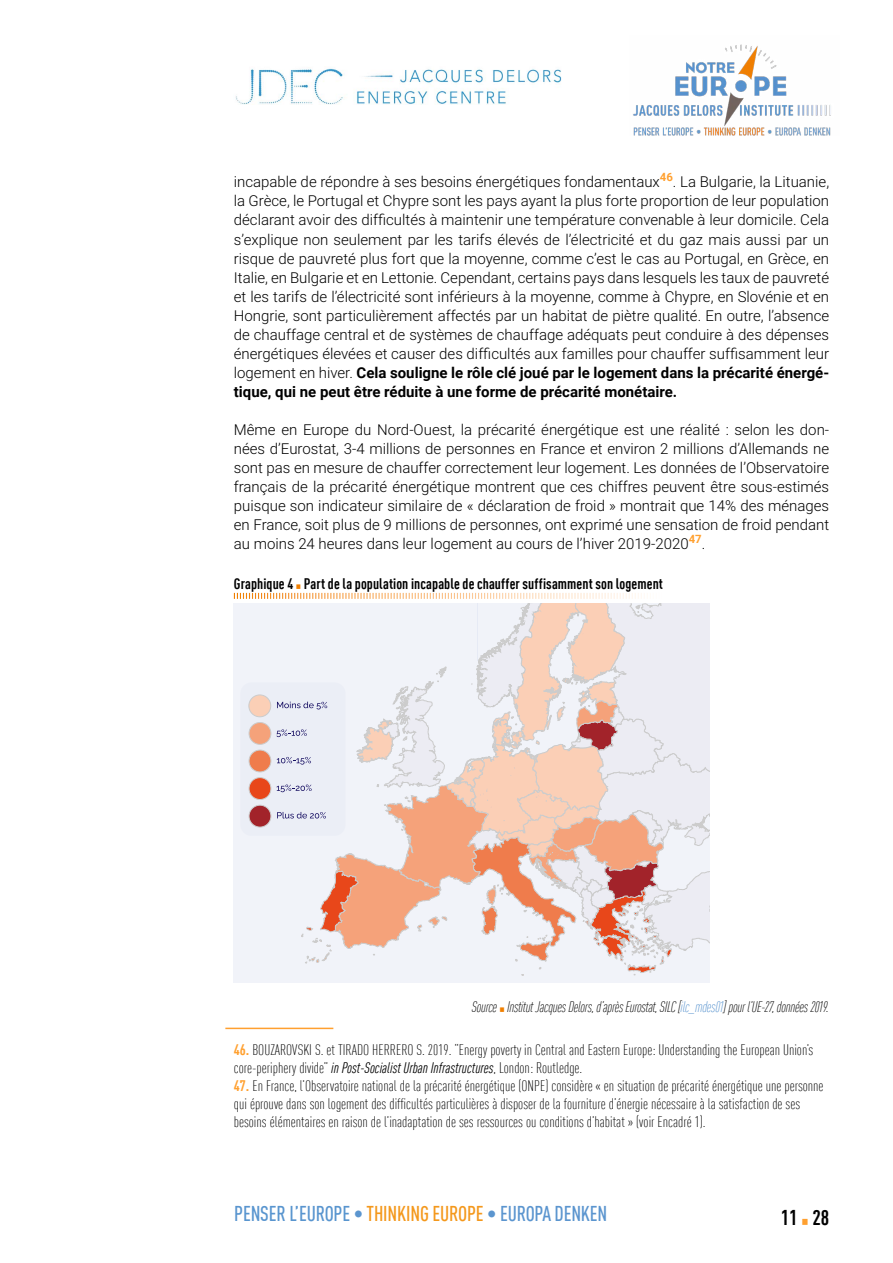
<style>
.page{position:relative;width:893px;height:1263px;background:#fff}
.page>*{position:absolute;margin:0;border:0;box-sizing:border-box;transform-origin:0 0}
.t1{font:500 condensed 21px "DIN Offc Pro";letter-spacing:-.01em;color:#5995cf}
.t2{font:700 condensed 21px "DIN Offc Pro";color:#000}
.t3{font:300 15px/19px "Roboto";color:#000;text-align:justify}
.t4{font:300 condensed 15px/18px "DIN Offc Pro";color:#000}
.t5{font:italic 300 condensed 15px "DIN Offc Pro";letter-spacing:-.02em;color:#000}
.t6{font:700 condensed 15px "DIN Offc Pro";letter-spacing:.005em;color:#000}
.s1{font-weight:700}
.s2{font-family:"DejaVu Serif Condensed";font-weight:400;font-stretch:normal;font-size:9px;color:#f07f00}
.s3{font-family:"DejaVu Serif Condensed";font-weight:400;font-style:normal;font-stretch:normal;font-size:9px;color:#f07f00}
.s4{color:#5692ce}
.s5{font-weight:700;color:#ffa02f}
.s6{font-weight:400;font-style:italic}
.s7{color:#5b95cf}
.s8{color:#f4981c}
.s9{font-family:"DejaVu Serif Condensed";font-weight:400;font-stretch:normal;font-size:12px;color:#ffa02f}
</style>
<div class="page">
<img style="left:633px;top:44px;width:198px;height:92px">
<img style="left:235px;top:68px;width:327px;height:36px">
<hr style="left:225px;top:1028px;width:108px;height:1px;background:#ffa02f">
<svg style="left:234px;top:593px;width:476px;height:382px"></svg>
<div style="left:234px;top:603px;width:243px;height:58px;background:#f1f3f9"></div>
<p class="t3" style="left:234px;top:172px;width:597px">incapable de répondre à ses besoins énergétiques fondamentaux<sup>46</sup>. La Bulgarie, la Lituanie, la Grèce, le Portugal et Chypre sont les pays ayant la plus forte proportion de leur population déclarant avoir des difficultés à maintenir une température convenable à leur domicile. Cela s’explique non seulement par les tarifs élevés de l’électricité et du gaz mais aussi par un risque de pauvreté plus fort que la moyenne, comme c’est le cas au Portugal, en Grèce, en Italie, en Bulgarie et en Lettonie. Cependant, certains pays dans lesquels les taux de pauvreté et les tarifs de l’électricité sont inférieurs à la moyenne, comme à Chypre, en Slovénie et en Hongrie, sont particulièrement affectés par un habitat de piètre qualité. En outre, l’absence de chauffage central et de systèmes de chauffage adéquats peut conduire à des dépenses énergétiques élevées et causer des difficultés aux familles pour chauffer suffisamment leur logement en hiver. <span class="s1">Cela souligne le rôle clé joué par le logement dans la précarité énergé&shy;tique, qui ne peut être réduite à une forme de précarité monétaire.</span></p>
<p class="t3" style="left:234px;top:420px;width:597px">Même en Europe du Nord-Ouest, la précarité énergétique est une réalité : selon les don&shy;nées d’Eurostat, 3-4 millions de personnes en France et environ 2 millions d’Allemands ne sont pas en mesure de chauffer correctement leur logement. Les données de l’Observatoire français de la précarité énergétique montrent que ces chiffres peuvent être sous-estimés puisque son indicateur similaire de « déclaration de froid » montrait que 14% des ménages en France, soit plus de 9 millions de personnes, ont exprimé une sensation de froid pendant au moins 24 heures dans leur logement au cours de l’hiver 2019-2020<sup>47</sup>.</p>
<p class="t6" style="left:234px;top:572px;width:431px">Graphique 4 <span class="s2">▪</span> Part de la population incapable de chauffer suffisamment son logement</p>
<p class="t5" style="left:472px;top:996px;width:359px">Source <span class="s3">▪</span> Institut Jacques Delors, d’après Eurostat, SILC [<span class="s4">ilc_mdes01</span>] pour l’UE-27, données 2019.</p>
<p class="t4" style="left:234px;top:1040px;width:581px"><span class="s5">46.</span> BOUZAROVSKI S. et TIRADO HERRERO S. 2019. “Energy poverty in Central and Eastern Europe: Understanding the European Union’s core-periphery divide” <span class="s6">in Post-Socialist Urban Infrastructures</span>, London: Routledge.</p>
<p class="t4" style="left:234px;top:1076px;width:591px"><span class="s5">47.</span> En France, l’Observatoire national de la précarité énergétique (ONPE) considère « en situation de précarité énergétique une personne qui éprouve dans son logement des difficultés particulières à disposer de la fourniture d’énergie nécessaire à la satisfaction de ses besoins élémentaires en raison de l’inadaptation de ses ressources ou conditions d’habitat » (voir Encadré 1).</p>
<h1 class="t1" style="left:234px;top:1198px;width:375px">PENSER L’EUROPE <span class="s7">•</span> <span class="s8">THINKING EUROPE</span> <span class="s7">• EUROPA DENKEN</span></h1>
<h1 class="t2" style="left:781px;top:1202px;width:50px">11 <span class="s9">▪</span> 28</h1>
</div>
